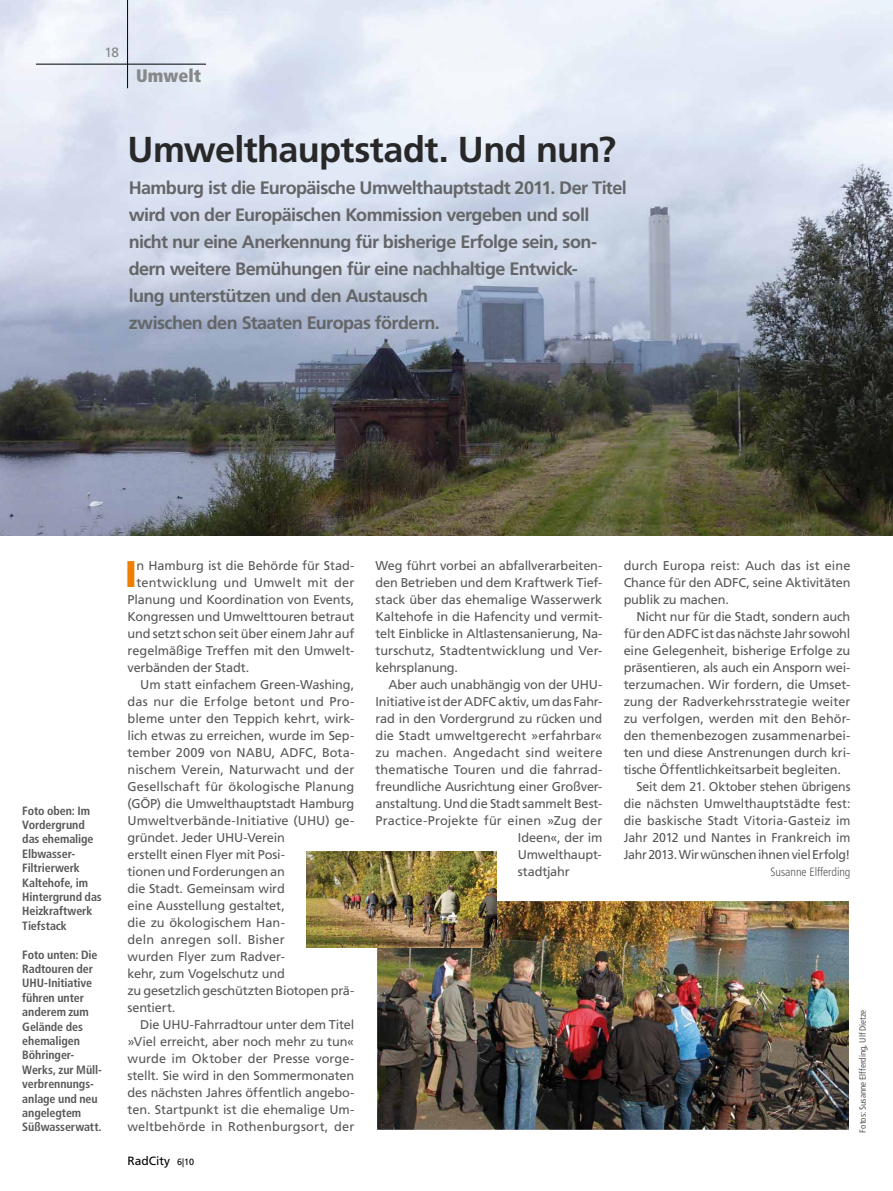
<style>
.page{position:relative;width:893px;height:1191px;background:#fff}
.page>*{position:absolute;margin:0;border:0;box-sizing:border-box;transform-origin:0 0}
.t1{font:900 37.05px "Frutiger LT";color:#ee7f00}
.t2{font:700 36px "Frutiger LT";letter-spacing:-.015em;color:#282829}
.t3{font:700 18px/27px "Frutiger LT";letter-spacing:-.03em;color:#646567}
.t4{font:900 condensed 18px "Frutiger LT";color:#87888a}
.t5{font:13.5px "Frutiger LT";color:#87888a}
.t6{font:12.75px/17px "Frutiger LT";letter-spacing:-.005em;color:#58585a;text-align:justify}
.t7{font:12.75px "Frutiger LT";letter-spacing:.015em;color:#58585a}
.t8{font:700 condensed 12px/14.4px "Frutiger LT";letter-spacing:-.01em;color:#58585a}
.t9{font:300 condensed 12px "Frutiger LT";letter-spacing:-.005em;color:#58585a}
.t10{font:12px "Frutiger LT";color:#000}
.t11{font:condensed 9px "Frutiger LT";color:#58585a}
.s1{font-size:9px}
</style>
<div class="page">
<img style="left:0;top:0;width:893px;height:536px">
<img style="left:379px;top:902px;width:468px;height:226px">
<div style="left:376px;top:899px;width:474px;height:232px;border:2px solid #fff"></div>
<img style="left:306px;top:851px;width:191px;height:96px">
<hr style="left:36px;top:64px;width:170px;height:1px;background:#000">
<hr style="left:127px;top:0;width:1px;height:88px;background:#000">
<p class="t5" style="left:104px;top:44px;width:16px">18</p>
<h3 class="t4" style="left:136px;top:65px;width:67px">Umwelt</h3>
<h2 class="t2" style="left:128px;top:128px;width:490px">Umwelthauptstadt. Und nun?</h2>
<p class="t3" style="left:129px;top:175px;width:500px">Hamburg ist die Europäische Umwelthauptstadt 2011. Der Titel wird von der Europäischen Kommission vergeben und soll nicht nur eine Anerkennung für bisherige Erfolge sein, son&shy;dern weitere Bemühungen für eine nachhaltige Entwick-<br>lung unterstützen und den Austausch<br>zwischen den Staaten Europas fördern.</p>
<p class="t8" style="left:22px;top:803px;width:81px">Foto oben: Im<br>Vordergrund das ehemalige<br>Elbwasser-<br>Filtrierwerk<br>Kaltehofe, im<br>Hintergrund das<br>Heizkraftwerk<br>Tiefstack</p>
<p class="t8" style="left:22px;top:947px;width:81px">Foto unten: Die<br>Radtouren der<br>UHU-Initiative führen unter anderem zum<br>Gelände des ehemaligen<br>Böhringer-<br>Werks, zur Müll&shy;verbrennungs&shy;anlage und neu angelegtem<br>Süßwasserwatt.</p>
<h1 class="t1" style="left:125px;top:551px;width:14px">I</h1>
<p class="t6" style="left:136px;top:557px;width:219px">n Hamburg ist die Behörde für Stad-</p>
<p class="t7" style="left:136px;top:575px;width:219px">tentwicklung und Umwelt mit der</p>
<p class="t6" style="left:128px;top:591px;width:228px">Planung und Koordination von Events,</p>
<p class="t6" style="left:128px;top:608px;width:228px">Kongressen und Umwelttouren betraut</p>
<p class="t6" style="left:128px;top:625px;width:228px">und setzt schon seit über einem Jahr auf</p>
<p class="t6" style="left:128px;top:642px;width:228px">regelmäßige Treffen mit den Umwelt-</p>
<p class="t6" style="left:128px;top:659px;width:123px">verbänden der Stadt.</p>
<p class="t6" style="left:140px;top:676px;width:215px">Um statt einfachem Green-Washing,</p>
<p class="t6" style="left:128px;top:693px;width:228px">das nur die Erfolge betont und Pro-</p>
<p class="t6" style="left:128px;top:710px;width:228px">bleme unter den Teppich kehrt, wirk-</p>
<p class="t6" style="left:128px;top:727px;width:228px">lich etwas zu erreichen, wurde im Sep-</p>
<p class="t6" style="left:128px;top:744px;width:228px">tember 2009 von NABU, ADFC, Bota-</p>
<p class="t6" style="left:128px;top:761px;width:228px">nischem Verein, Naturwacht und der</p>
<p class="t6" style="left:128px;top:778px;width:228px">Gesellschaft für ökologische Planung</p>
<p class="t6" style="left:128px;top:795px;width:228px">(GÖP) die Umwelthauptstadt Hamburg</p>
<p class="t6" style="left:128px;top:812px;width:228px">Umweltverbände-Initiative (UHU) ge-</p>
<p class="t6" style="left:128px;top:829px;width:159px">gründet. Jeder UHU-Verein</p>
<p class="t6" style="left:128px;top:846px;width:159px">erstellt einen Flyer mit Posi-</p>
<p class="t6" style="left:128px;top:863px;width:159px">tionen und Forderungen an</p>
<p class="t6" style="left:128px;top:880px;width:159px">die Stadt. Gemeinsam wird</p>
<p class="t6" style="left:128px;top:897px;width:159px">eine Ausstellung gestaltet,</p>
<p class="t6" style="left:128px;top:914px;width:159px">die zu ökologischem Han-</p>
<p class="t7" style="left:128px;top:932px;width:159px">deln anregen soll. Bisher</p>
<p class="t6" style="left:128px;top:948px;width:159px">wurden Flyer zum Radver-</p>
<p class="t6" style="left:128px;top:965px;width:159px">kehr, zum Vogelschutz und</p>
<p class="t6" style="left:128px;top:982px;width:228px">zu gesetzlich geschützten Biotopen prä-</p>
<p class="t6" style="left:128px;top:999px;width:49px">sentiert.</p>
<p class="t6" style="left:140px;top:1016px;width:215px">Die UHU-Fahrradtour unter dem Titel</p>
<p class="t6" style="left:128px;top:1033px;width:228px">»Viel erreicht, aber noch mehr zu tun«</p>
<p class="t6" style="left:128px;top:1050px;width:228px">wurde im Oktober der Presse vorge-</p>
<p class="t6" style="left:128px;top:1067px;width:228px">stellt. Sie wird in den Sommermonaten</p>
<p class="t6" style="left:128px;top:1084px;width:228px">des nächsten Jahres öffentlich angebo-</p>
<p class="t6" style="left:128px;top:1101px;width:228px">ten. Startpunkt ist die ehemalige Um-</p>
<p class="t6" style="left:128px;top:1118px;width:228px">weltbehörde in Rothenburgsort, der</p>
<p class="t10" style="left:128px;top:1154px;width:68px">RadCity <span class="s1">6|10</span></p>
<p class="t6" style="left:376px;top:557px;width:228px">Weg führt vorbei an abfallverarbeiten&shy;den Betrieben und dem Kraftwerk Tief&shy;stack über das ehemalige Wasserwerk Kaltehofe in die Hafencity und vermit&shy;telt Einblicke in Altlastensanierung, Na&shy;turschutz, Stadtentwicklung und Ver&shy;kehrsplanung.</p>
<p class="t6" style="left:388px;top:676px;width:216px">Aber auch unabhängig von der UHU-</p>
<p class="t6" style="left:376px;top:693px;width:228px">Initiative ist der ADFC aktiv, um das Fahr-</p>
<p class="t6" style="left:376px;top:710px;width:228px">rad in den Vordergrund zu rücken und</p>
<p class="t6" style="left:376px;top:727px;width:228px">die Stadt umweltgerecht »erfahrbar«</p>
<p class="t6" style="left:376px;top:744px;width:228px">zu machen. Angedacht sind weitere</p>
<p class="t6" style="left:376px;top:761px;width:228px">thematische Touren und die fahrrad-</p>
<p class="t6" style="left:376px;top:778px;width:228px">freundliche Ausrichtung einer Großver-</p>
<p class="t6" style="left:376px;top:795px;width:228px">anstaltung. Und die Stadt sammelt Best-</p>
<p class="t6" style="left:376px;top:812px;width:228px">Practice-Projekte für einen »Zug der</p>
<p class="t6" style="left:518px;top:829px;width:86px">Ideen«, der im</p>
<p class="t6" style="left:518px;top:846px;width:85px">Umwelthaupt-</p>
<p class="t6" style="left:518px;top:863px;width:53px">stadtjahr</p>
<p class="t6" style="left:624px;top:557px;width:228px">durch Europa reist: Auch das ist eine Chance für den ADFC, seine Aktivitäten publik zu machen.</p>
<p class="t6" style="left:636px;top:608px;width:215px">Nicht nur für die Stadt, sondern auch</p>
<p class="t6" style="left:624px;top:625px;width:228px">für den ADFC ist das nächste Jahr sowohl</p>
<p class="t6" style="left:624px;top:642px;width:228px">eine Gelegenheit, bisherige Erfolge zu</p>
<p class="t6" style="left:624px;top:659px;width:228px">präsentieren, als auch ein Ansporn wei-</p>
<p class="t6" style="left:624px;top:676px;width:228px">terzumachen. Wir fordern, die Umset-</p>
<p class="t6" style="left:624px;top:693px;width:228px">zung der Radverkehrsstrategie weiter</p>
<p class="t6" style="left:624px;top:710px;width:228px">zu verfolgen, werden mit den Behör-</p>
<p class="t6" style="left:624px;top:727px;width:228px">den themenbezogen zusammenarbei-</p>
<p class="t6" style="left:624px;top:744px;width:228px">ten und diese Anstrenungen durch kri-</p>
<p class="t6" style="left:624px;top:761px;width:219px">tische Öffentlichkeitsarbeit begleiten.</p>
<p class="t6" style="left:636px;top:778px;width:216px">Seit dem 21. Oktober stehen übrigens</p>
<p class="t6" style="left:624px;top:795px;width:228px">die nächsten Umwelthauptstädte fest:</p>
<p class="t6" style="left:624px;top:812px;width:228px">die baskische Stadt Vitoria-Gasteiz im</p>
<p class="t6" style="left:624px;top:829px;width:228px">Jahr 2012 und Nantes in Frankreich im</p>
<p class="t6" style="left:624px;top:846px;width:228px">Jahr 2013. Wir wünschen ihnen viel Erfolg!</p>
<p class="t9" style="left:771px;top:865px;width:81px">Susanne Elfferding</p>
<p class="t11" style="left:857px;top:1132px;width:124px;rotate:-90deg">Fotos: Susanne Elfferding, Ulf Dietze</p>
</div>
